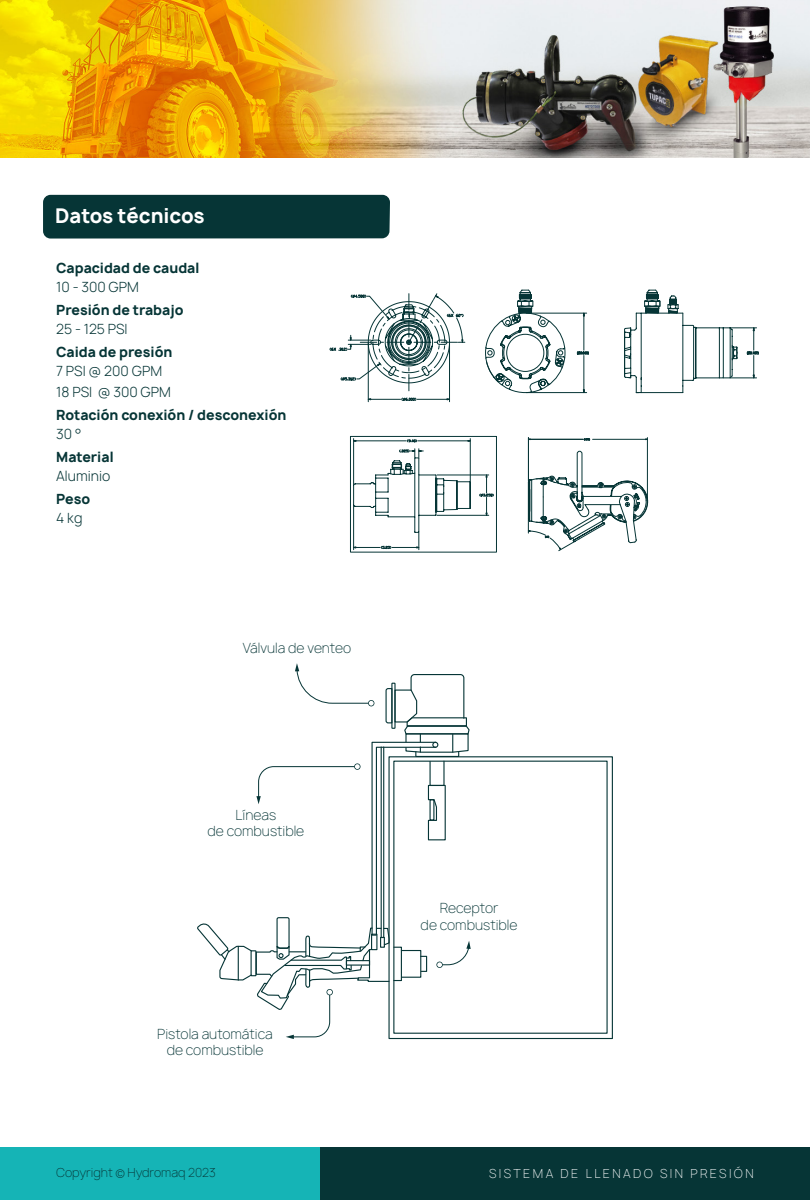
<style>
.page{position:relative;width:810px;height:1200px;background:#fff}
.page>*{position:absolute;margin:0;border:0;box-sizing:border-box;transform-origin:0 0}
.t1{font:800 19.5px "Manrope";color:#fff}
.t2{font:800 13.5px "Manrope";color:#063536}
.t3{font:100 13.5px/16.5px "Manrope";color:#063536;text-align:center}
.t4{font:300 13.5px/21px "Manrope";color:#063536}
.t5{font:100 12px "Manrope";letter-spacing:.2em;color:#fff}
.t6{font:100 12px "Manrope";color:#063536}
</style>
<div class="page">
<div style="left:0;top:1148px;width:320px;height:52px;background:#15b4b6"></div>
<div style="left:320px;top:1148px;width:490px;height:52px;background:#063536"></div>
<div style="left:43px;top:195px;width:347px;height:44px;background:#063536"></div>
<svg style="left:329px;top:293px;width:137px;height:109px"></svg>
<svg style="left:485px;top:289px;width:274px;height:105px"></svg>
<svg style="left:353px;top:438px;width:141px;height:112px"></svg>
<div style="left:350px;top:436px;width:147px;height:117px;border:1px solid #063536"></div>
<hr style="left:528px;top:438px;width:1px;height:43px;background:#063536">
<hr style="left:647px;top:438px;width:1px;height:66px;background:#063536">
<hr style="left:530px;top:439px;width:53px;height:1px;background:#063536">
<hr style="left:593px;top:439px;width:53px;height:1px;background:#063536">
<svg style="left:584px;top:438px;width:6px;height:3px"></svg>
<svg style="left:527px;top:451px;width:121px;height:101px"></svg>
<svg style="left:197px;top:663px;width:274px;height:376px"></svg>
<img style="left:0;top:0;width:810px;height:157px">
<h1 class="t1" style="left:55px;top:203px;width:151px">Datos técnicos</h1>
<p class="t2" style="left:56px;top:259px;width:145px">Capacidad de caudal</p>
<p class="t2" style="left:56px;top:301px;width:129px">Presión de trabajo</p>
<p class="t2" style="left:56px;top:343px;width:118px">Caida de presión</p>
<p class="t4" style="left:56px;top:277px;width:84px">10 - 300 GPM</p>
<p class="t4" style="left:56px;top:319px;width:73px">25 - 125 PSI</p>
<p class="t4" style="left:56px;top:361px;width:116px">7 PSI @ 200 GPM<br>18 PSI @ 300 GPM</p>
<p class="t4" style="left:56px;top:424px;width:27px">30 °</p>
<p class="t4" style="left:56px;top:466px;width:56px">Aluminio</p>
<p class="t4" style="left:56px;top:508px;width:28px">4 kg</p>
<p class="t2" style="left:56px;top:406px;width:232px">Rotación conexión / desconexión</p>
<p class="t2" style="left:56px;top:448px;width:59px">Material</p>
<p class="t2" style="left:56px;top:490px;width:36px">Peso</p>
<p class="t3" style="left:243px;top:640px;width:110px">Válvula de venteo</p>
<p class="t3" style="left:207px;top:807px;width:98px">Líneas<br>de combustible</p>
<p class="t3" style="left:157px;top:1026px;width:117px">Pistola automática de combustible</p>
<p class="t3" style="left:421px;top:900px;width:98px">Receptor<br>de combustible</p>
<p class="t6" style="left:56px;top:1166px;width:161px">Copyright © Hydromaq 2023</p>
<p class="t5" style="left:489px;top:1166px;width:266px">SISTEMA DE LLENADO SIN PRESIÓN</p>
</div>
